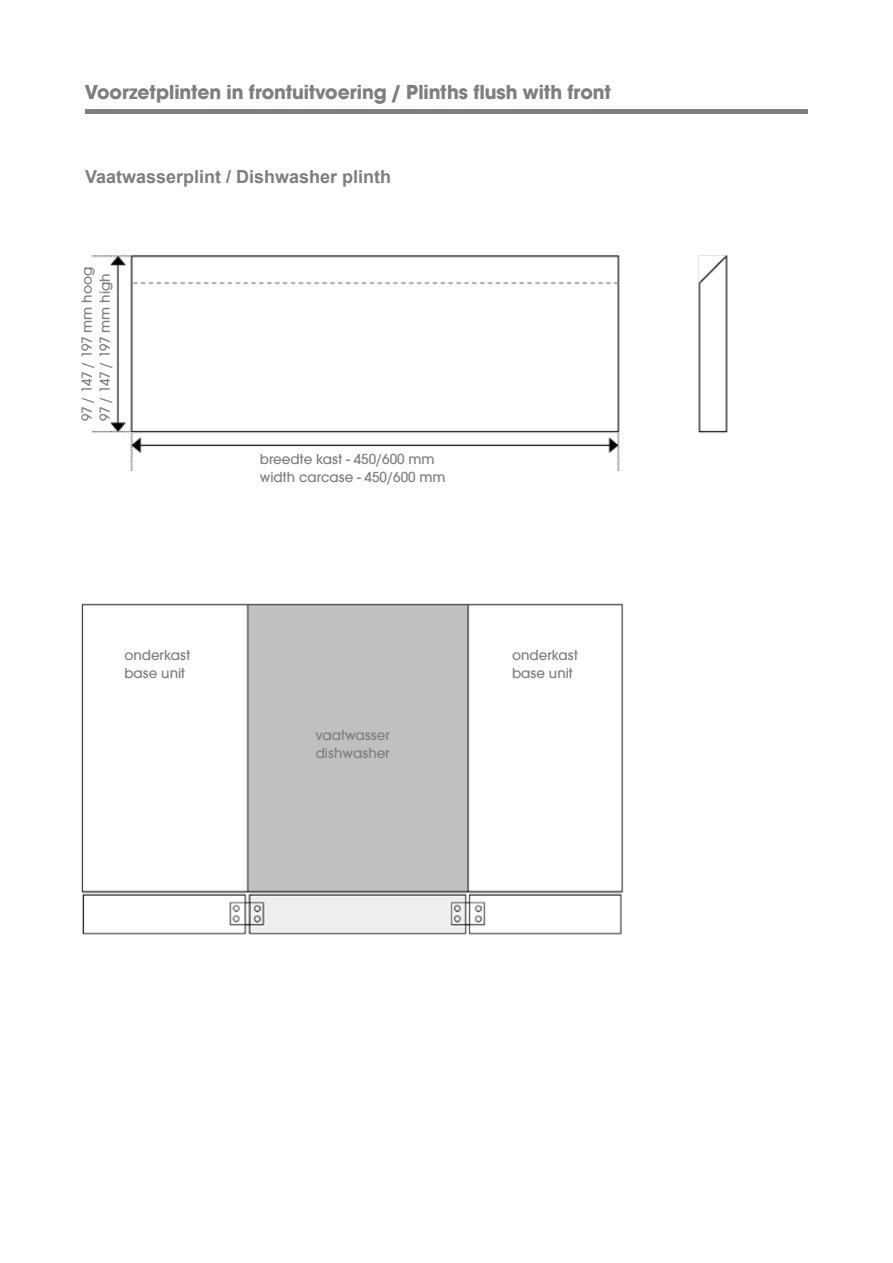
<style>
.page{position:relative;width:893px;height:1263px;background:#fff}
.page>*{position:absolute;margin:0;border:0;box-sizing:border-box;transform-origin:0 0}
.t1{font:700 21px "Avant Garde Gothic Itc T";color:#7e7d82}
.t2{font:700 18px "Arial";color:#7e7d82}
.t3{font:500 15px/18px "Avant Garde Gothic Itc T";color:#7e7d82}
</style>
<div class="page">
<hr style="left:85px;top:109px;width:723px;height:4px;background:#7e7d82">
<img style="left:92px;top:255px;width:636px;height:216px">
<img style="left:81px;top:603px;width:543px;height:332px">
<h1 class="t1" style="left:85px;top:79px;width:527px">Voorzetplinten in frontuitvoering / Plinths flush with front</h1>
<p class="t2" style="left:85px;top:164px;width:308px">Vaatwasserplint / Dishwasher plinth</p>
<p class="t3" style="left:78px;top:421px;width:156px;rotate:-90deg">97 / 147 / 197 mm hoog<br>97 / 147 / 197 mm high</p>
<p class="t3" style="left:260px;top:449px;width:187px">breedte kast - 450/600 mm width carcase - 450/600 mm</p>
<p class="t3" style="left:124px;top:645px;width:68px">onderkast base unit</p>
<p class="t3" style="left:512px;top:645px;width:68px">onderkast base unit</p>
<p class="t3" style="left:316px;top:726px;width:76px">vaatwasser dishwasher</p>
</div>
